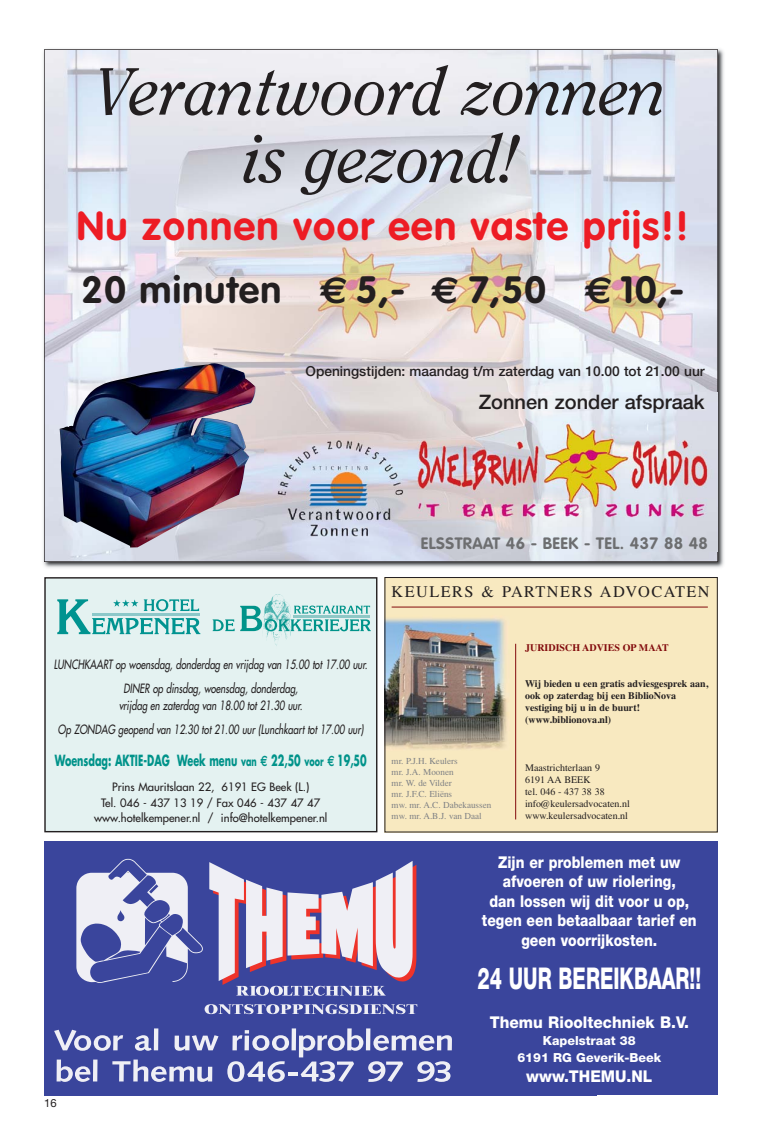
<style>
.page{position:relative;width:762px;height:1145px;background:#fff}
.page>*{position:absolute;margin:0;border:0;box-sizing:border-box;transform-origin:0 0}
.t1{font:italic 66.25px/67.5px "Clearface";color:#231f20;text-align:center}
.t2{font:700 40px "VAG Rounded";letter-spacing:.035em;color:#ed1c24}
.t3{font:700 37.5px "VAG Rounded";letter-spacing:.035em;color:#231f20}
.t4{font:800 30px "Helvetica Neue";color:#fff;scale:.65 1}
.t5{font:500 20px "Helvetica Neue";color:#231f20}
.t6{font:800 16.25px/19.5px "Helvetica Neue";color:#fff;text-align:center;scale:.86 1}
.t7{font:800 16.25px "Helvetica Neue";color:#fff;scale:.95 1}
.t8{font:700 16.25px "VAG Rounded";letter-spacing:.03em;color:#6d6e70}
.t9{font:16.25px "Times";letter-spacing:.09em;color:#231f20}
.t10{font:700 15px "Futura";color:#00938a;scale:.64 1}
.t11{font:500 13.75px "Helvetica Neue";color:#231f20}
.t12{font:12.5px/23.2px "Futura";color:#231f20;text-align:center;scale:.76 1}
.t13{font:800 12.5px/17.6px "Helvetica Neue";color:#fff;text-align:center}
.t14{font:11.25px/15.4px "Futura";color:#231f20;text-align:center}
.t15{font:11.25px "Helvetica Neue";color:#231f20}
.t16{font:700 10px/12px "Times";color:#231f20}
.t17{font:10px/12px "Times";color:#231f20}
.t18{font:700 10px "Times";color:#820a0c}
.t19{font:9.12px/11px "Times";color:#808285}
.s1{font-family:"Euro Sans"}
.s2{font-size:12.5px}
</style>
<div class="page">
<img style="left:43px;top:49px;width:681px;height:519px">
<img style="left:45px;top:50px;width:672px;height:511px">
<img style="left:60px;top:363px;width:195px;height:184px">
<img style="left:264px;top:392px;width:454px;height:159px">
<img style="left:314px;top:243px;width:106px;height:97px">
<img style="left:442px;top:243px;width:106px;height:97px">
<img style="left:579px;top:243px;width:106px;height:97px">
<div style="left:47px;top:846px;width:417px;height:247px;background:#3a459c"></div>
<svg style="left:205px;top:1004px;width:212px;height:10px"></svg>
<svg style="left:209px;top:861px;width:207px;height:134px"></svg>
<svg style="left:76px;top:858px;width:127px;height:125px"></svg>
<svg style="left:54px;top:1029px;width:69px;height:21px"></svg>
<svg style="left:135px;top:1035px;width:17px;height:15px"></svg>
<hr style="left:154px;top:1028px;width:4px;height:22px;background:#efeff5">
<svg style="left:175px;top:1035px;width:43px;height:15px"></svg>
<svg style="left:57px;top:1059px;width:33px;height:22px"></svg>
<svg style="left:93px;top:1059px;width:4px;height:22px"></svg>
<svg style="left:112px;top:1059px;width:100px;height:22px"></svg>
<svg style="left:227px;top:1028px;width:225px;height:53px"></svg>
<div style="left:460px;top:841px;width:258px;height:254px;background:#3a459c"></div>
<div style="left:44px;top:841px;width:488px;height:11px;background:#3a459c"></div>
<div style="left:44px;top:841px;width:5px;height:254px;background:#3a459c"></div>
<div style="left:44px;top:1089px;width:553px;height:6px;background:#3a459c"></div>
<img style="left:386px;top:579px;width:330px;height:251px">
<div style="left:384px;top:577px;width:334px;height:255px;border:1px solid #231f20"></div>
<hr style="left:392px;top:607px;width:316px;height:1px;background:#820a0c">
<div style="left:46px;top:578px;width:330px;height:253px;background:#e4f2f1"></div>
<div style="left:44px;top:577px;width:333px;height:255px;border:1px solid #231f20"></div>
<svg style="left:57px;top:599px;width:143px;height:35px"></svg>
<hr style="left:92px;top:613px;width:107px;height:3px;background:#8cc8c9">
<img style="left:266px;top:594px;width:24px;height:52px">
<svg style="left:213px;top:605px;width:158px;height:26px"></svg>
<hr style="left:294px;top:616px;width:76px;height:2px;background:#8ec8c6">
<hr style="left:515px;top:643px;width:1px;height:176px;background:#820a0c">
<h1 class="t1" style="left:96px;top:62px;width:572px">Verantwoord zonnen is gezond!</h1>
<h2 class="t2" style="left:77px;top:209px;width:613px">Nu zonnen voor een vaste prijs!!</h2>
<h3 class="t3" style="left:82px;top:274px;width:604px">20 minuten <span class="s1">€</span> 5,- <span class="s1">€</span> 7,50 <span class="s1">€</span> 10,-</h3>
<p class="t11" style="left:306px;top:366px;width:401px">Openingstijden: maandag t/m zaterdag van 10.00 tot 21.00 uur</p>
<h3 class="t5" style="left:479px;top:394px;width:227px">Zonnen zonder afspraak</h3>
<h3 class="t8" style="left:421px;top:536px;width:289px">ELSSTRAAT 46 - BEEK - TEL. 437 88 48</h3>
<p class="t12" style="left:54px;top:654px;width:416px">LUNCHKAART op woensdag, donderdag en vrijdag van 15.00 tot 17.00 uur.<br>DINER op dinsdag, woensdag, donderdag,</p>
<p class="t12" style="left:58px;top:694px;width:406px;line-height:24.4px">vrijdag en zaterdag van 18.00 tot 21.30 uur.<br>Op ZONDAG geopend van 12.30 tot 21.00 uur (Lunchkaart tot 17.00 uur)</p>
<p class="t10" style="left:55px;top:753px;width:489px">Woensdag: AKTIE-DAG Week menu <span class="s2">van</span> <span class="s1">€</span> 22,50 <span class="s2">voor</span> <span class="s1">€</span> 19,50</p>
<p class="t14" style="left:94px;top:780px;width:235px">Prins Mauritslaan 22, 6191 EG Beek (L.)<br>Tel. 046 - 437 13 19 / Fax 046 - 437 47 47 www.hotelkempener.nl / info@hotelkempener.nl</p>
<p class="t15" style="left:44px;top:1098px;width:14px">16</p>
<h3 class="t9" style="left:392px;top:585px;width:319px">KEULERS &amp; PARTNERS ADVOCATEN</h3>
<p class="t19" style="left:392px;top:756px;width:101px">mr. P.J.H. Keulers<br>mr. J.A. Moonen<br>mr. W. de Vilder<br>mr. J.F.C. Eliëns<br>mw. mr. A.C. Dabekaussen mw. mr. A.B.J. van Daal</p>
<p class="t18" style="left:525px;top:644px;width:145px">JURIDISCH ADVIES OP MAAT</p>
<p class="t16" style="left:525px;top:678px;width:185px">Wij bieden u een gratis adviesgesprek aan, ook op zaterdag bij een BiblioNova vestiging bij u in de buurt! (www.biblionova.nl)</p>
<p class="t17" style="left:525px;top:763px;width:106px">Maastrichterlaan 9<br>6191 AA BEEK<br>tel. 046 - 437 38 38 info@keulersadvocaten.nl www.keulersadvocaten.nl</p>
<h3 class="t6" style="left:482px;top:853px;width:251px">Zijn er problemen met uw afvoeren of uw riolering,<br>dan lossen wij dit voor u op, tegen een betaalbaar tarief en geen voorrijkosten.</h3>
<h3 class="t4" style="left:477px;top:967px;width:346px">24 UUR BEREIKBAAR!!</h3>
<h3 class="t7" style="left:490px;top:1016px;width:211px">Themu Riooltechniek B.V.</h3>
<p class="t13" style="left:517px;top:1032px;width:145px">Kapelstraat 38<br>6191 RG Geverik-Beek</p>
<h3 class="t7" style="left:526px;top:1070px;width:134px">www.THEMU.NL</h3>
</div>
